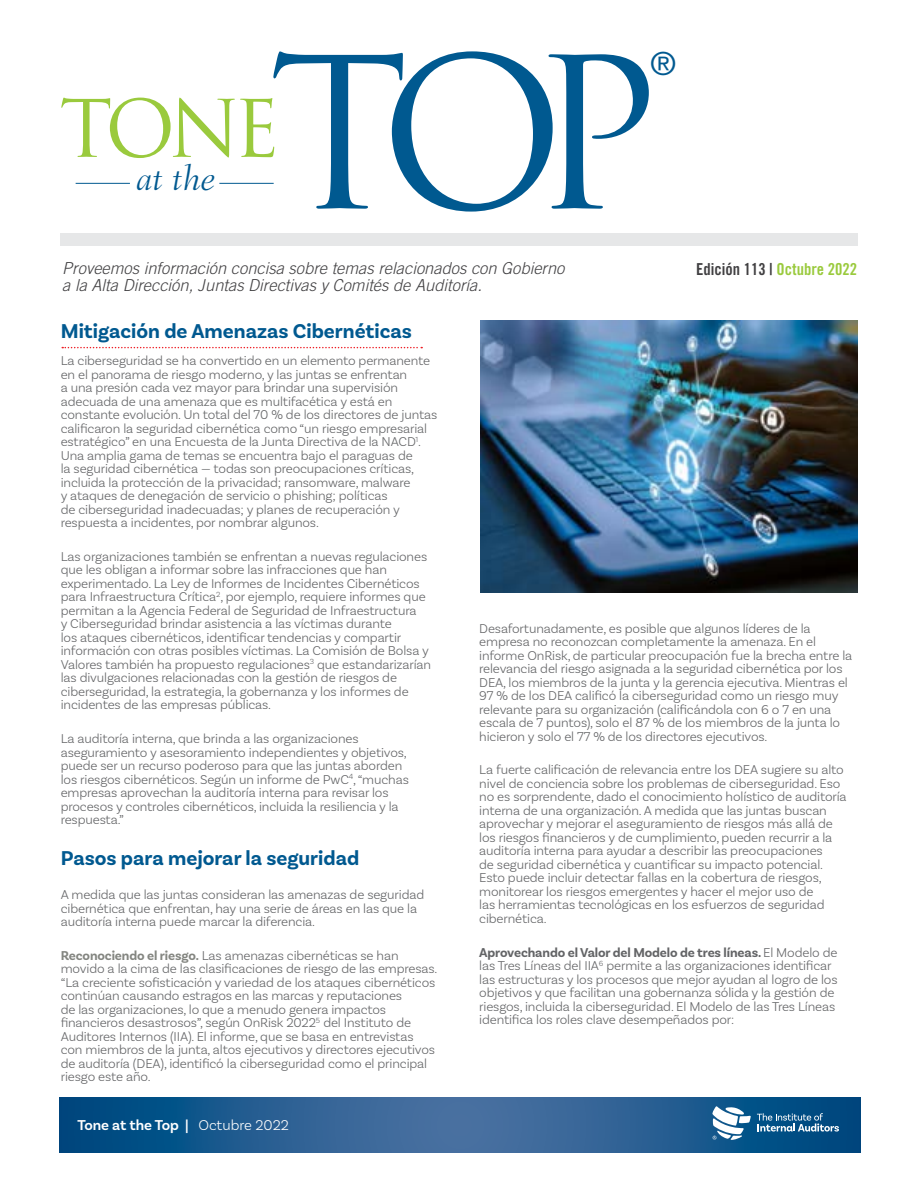
<style>
.page{position:relative;width:918px;height:1188px;background:#fff}
.page>*{position:absolute;margin:0;border:0;box-sizing:border-box;transform-origin:0 0}
.t1{font:204.3px "Trajan Pro 3";color:#005990}
.t2{font:77.1px "Trajan Pro 3";color:#9aca3d}
.t3{font:italic 300 35.55px "Fairfield LH";color:#005990}
.t4{font:31.95px "Trade Gothic LT Std";color:#005990}
.t5{font:700 21px "Basic Sans";color:#005990}
.t6{font:italic 300 16.5px "Trade Gothic LT Std";color:#414042}
.t7{font:16.5px "Trade Gothic LT Std Bd Cn 20";color:#414042}
.t8{font:italic 15px "Trade Gothic LT Std";color:#fff}
.t9{font:600 15px "Basic Sans";color:#fff}
.t10{font:300 13.5px/13.5px "Basic Sans";letter-spacing:-.01em;color:#636466}
.s1{color:#9aca3d}
.s2{font-weight:700;color:#848681}
.s3{font-weight:300}
.s4{font-weight:700}
</style>
<div class="page">
<div style="left:61px;top:233px;width:797px;height:13px;background:#e6e7e8"></div>
<hr style="left:76px;top:183px;width:54px;height:1px;background:#005990">
<hr style="left:219px;top:183px;width:55px;height:1px;background:#005990">
<svg style="left:60px;top:1097px;width:800px;height:56px;background:#245d91"></svg>
<svg style="left:712px;top:1106px;width:39px;height:34px"></svg>
<svg style="left:757px;top:1113px;width:82px;height:19px;background:#427ba3"></svg>
<img style="left:481px;top:320px;width:376px;height:272px">
<svg style="left:62px;top:347px;width:360px;height:1px"></svg>
<h1 class="t1" style="left:268px;top:-6px;width:394px">TOP</h1>
<h3 class="t4" style="left:650px;top:44px;width:27px">®</h3>
<h2 class="t2" style="left:59px;top:76px;width:222px">TONE</h2>
<h3 class="t3" style="left:137px;top:158px;width:80px">at the</h3>
<p class="t6" style="left:62px;top:259px;width:504px">Proveemos información concisa sobre temas relacionados con Gobierno</p>
<p class="t7" style="left:696px;top:259px;width:163px">Edición 113 | <span class="s1">Octubre 2022</span></p>
<p class="t6" style="left:62px;top:275px;width:421px">a la Alta Dirección, Juntas Directivas y Comités de Auditoría.</p>
<h3 class="t5" style="left:61px;top:318px;width:353px">Mitigación de Amenazas Cibernéticas</h3>
<p class="t10" style="left:61px;top:354px;width:378px">La ciberseguridad se ha convertido en un elemento permanente en el panorama de riesgo moderno, y las juntas se enfrentan<br>a una presión cada vez mayor para brindar una supervisión adecuada de una amenaza que es multifacética y está en constante evolución. Un total del 70 % de los directores de juntas calificaron la seguridad cibernética como “un riesgo empresarial estratégico” en una Encuesta de la Junta Directiva de la NACD<sup>1</sup>.<br>Una amplia gama de temas se encuentra bajo el paraguas de<br>la seguridad cibernética — todas son preocupaciones críticas, incluida la protección de la privacidad; ransomware, malware<br>y ataques de denegación de servicio o phishing; políticas<br>de ciberseguridad inadecuadas; y planes de recuperación y respuesta a incidentes, por nombrar algunos.</p>
<p class="t10" style="left:61px;top:549px;width:372px">Las organizaciones también se enfrentan a nuevas regulaciones que les obligan a informar sobre las infracciones que han experimentado. La Ley de Informes de Incidentes Cibernéticos para Infraestructura Crítica<sup>2</sup>, por ejemplo, requiere informes que permitan a la Agencia Federal de Seguridad de Infraestructura<br>y Ciberseguridad brindar asistencia a las víctimas durante<br>los ataques cibernéticos, identificar tendencias y compartir información con otras posibles víctimas. La Comisión de Bolsa y Valores también ha propuesto regulaciones<sup>3</sup> que estandarizarían las divulgaciones relacionadas con la gestión de riesgos de ciberseguridad, la estrategia, la gobernanza y los informes de incidentes de las empresas públicas.</p>
<p class="t10" style="left:61px;top:732px;width:350px">La auditoría interna, que brinda a las organizaciones aseguramiento y asesoramiento independientes y objetivos, puede ser un recurso poderoso para que las juntas aborden los riesgos cibernéticos. Según un informe de PwC<sup>4</sup>, “muchas empresas aprovechan la auditoría interna para revisar los procesos y controles cibernéticos, incluida la resiliencia y la respuesta.”</p>
<h3 class="t5" style="left:61px;top:846px;width:300px">Pasos para mejorar la seguridad</h3>
<p class="t10" style="left:61px;top:888px;width:365px">A medida que las juntas consideran las amenazas de seguridad cibernética que enfrentan, hay una serie de áreas en las que la auditoría interna puede marcar la diferencia.</p>
<p class="t10" style="left:61px;top:948px;width:378px"><span class="s2">Reconociendo el riesgo.</span> Las amenazas cibernéticas se han movido a la cima de las clasificaciones de riesgo de las empresas. “La creciente sofisticación y variedad de los ataques cibernéticos continúan causando estragos en las marcas y reputaciones<br>de las organizaciones, lo que a menudo genera impactos financieros desastrosos”, según OnRisk 2022<sup>5</sup> del Instituto de Auditores Internos (IIA). El informe, que se basa en entrevistas con miembros de la junta, altos ejecutivos y directores ejecutivos de auditoría (DEA), identificó la ciberseguridad como el principal riesgo este año.</p>
<p class="t9" style="left:77px;top:1116px;width:213px">Tone at the Top | <span class="s3">Octubre 2022</span></p>
<p class="t8" style="left:113px;top:1119px;width:243px">Tone at the Top | December 2021</p>
<p class="t10" style="left:479px;top:621px;width:375px">Desafortunadamente, es posible que algunos líderes de la empresa no reconozcan completamente la amenaza. En el informe OnRisk, de particular preocupación fue la brecha entre la relevancia del riesgo asignada a la seguridad cibernética por los DEA, los miembros de la junta y la gerencia ejecutiva. Mientras el 97 % de los DEA calificó la ciberseguridad como un riesgo muy relevante para su organización (calificándola con 6 o 7 en una escala de 7 puntos), solo el 87 % de los miembros de la junta lo hicieron y solo el 77 % de los directores ejecutivos.</p>
<p class="t10" style="left:479px;top:763px;width:369px">La fuerte calificación de relevancia entre los DEA sugiere su alto nivel de conciencia sobre los problemas de ciberseguridad. Eso no es sorprendente, dado el conocimiento holístico de auditoría interna de una organización. A medida que las juntas buscan aprovechar y mejorar el aseguramiento de riesgos más allá de los riesgos financieros y de cumplimiento, pueden recurrir a la auditoría interna para ayudar a describir las preocupaciones<br>de seguridad cibernética y cuantificar su impacto potencial.<br>Esto puede incluir detectar fallas en la cobertura de riesgos, monitorear los riesgos emergentes y hacer el mejor uso de<br>las herramientas tecnológicas en los esfuerzos de seguridad cibernética.</p>
<p class="t10" style="left:479px;top:945px;width:360px"><span class="s4">Aprovechando el Valor del Modelo de tres líneas.</span> El Modelo de las Tres Líneas del IIA<sup>6</sup> permite a las organizaciones identificar las estructuras y los procesos que mejor ayudan al logro de los objetivos y que facilitan una gobernanza sólida y la gestión de riesgos, incluida la ciberseguridad. El Modelo de las Tres Líneas identifica los roles clave desempeñados por:</p>
</div>
